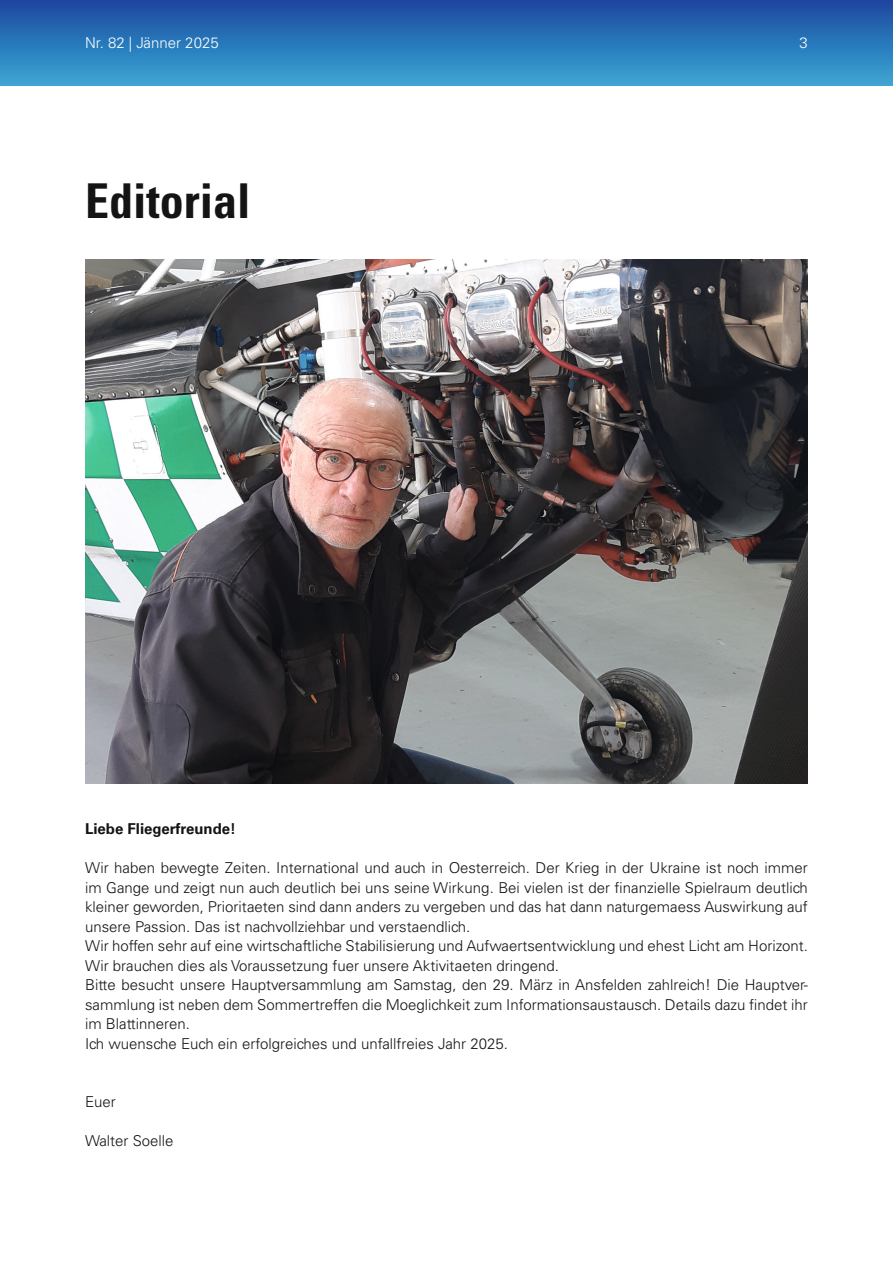
<style>
.page{position:relative;width:893px;height:1263px;background:#fff}
.page>*{position:absolute;margin:0;border:0;box-sizing:border-box;transform-origin:0 0}
.t1{font:700 condensed 48px "Univers LT Std";color:#131413}
.t2{font:300 15px/19.5px "Univers LT Std";color:#131413}
.t3{font:700 15px "Univers LT Std";color:#131413}
.t4{font:300 15px "Univers LT Std";color:#fff}
</style>
<div class="page">
<div style="left:0;top:0;width:893px;height:85px;background:linear-gradient(to bottom,#1a479e,#3ba6d4)"></div>
<img style="left:85px;top:259px;width:723px;height:524px">
<p class="t4" style="left:85px;top:34px;width:135px">Nr. 82 | Jänner 2025</p>
<p class="t4" style="left:800px;top:34px;width:10px">3</p>
<h1 class="t1" style="left:85px;top:171px;width:167px">Editorial</h1>
<p class="t3" style="left:85px;top:820px;width:152px">Liebe Fliegerfreunde!</p>
<p class="t2" style="left:85px;top:858px;width:724px">Wir haben bewegte Zeiten. International und auch in Oesterreich. Der Krieg in der Ukraine ist noch immer im Gange und zeigt nun auch deutlich bei uns seine Wirkung. Bei vielen ist der finanzielle Spielraum deutlich kleiner geworden, Prioritaeten sind dann anders zu vergeben und das hat dann naturgemaess Auswirkung auf unsere Passion. Das ist nachvollziehbar und verstaendlich.<br>Wir hoffen sehr auf eine wirtschaftliche Stabilisierung und Aufwaertsentwicklung und ehest Licht am Horizont.<br>Wir brauchen dies als Voraussetzung fuer unsere Aktivitaeten dringend.<br>Bitte besucht unsere Hauptversammlung am Samstag, den 29. März in Ansfelden zahlreich! Die Hauptver&shy;sammlung ist neben dem Sommertreffen die Moeglichkeit zum Informationsaustausch. Details dazu findet ihr im Blattinneren.<br>Ich wuensche Euch ein erfolgreiches und unfallfreies Jahr 2025.</p>
<p class="t2" style="left:85px;top:1092px;width:32px">Euer</p>
<p class="t2" style="left:85px;top:1131px;width:90px">Walter Soelle</p>
</div>
